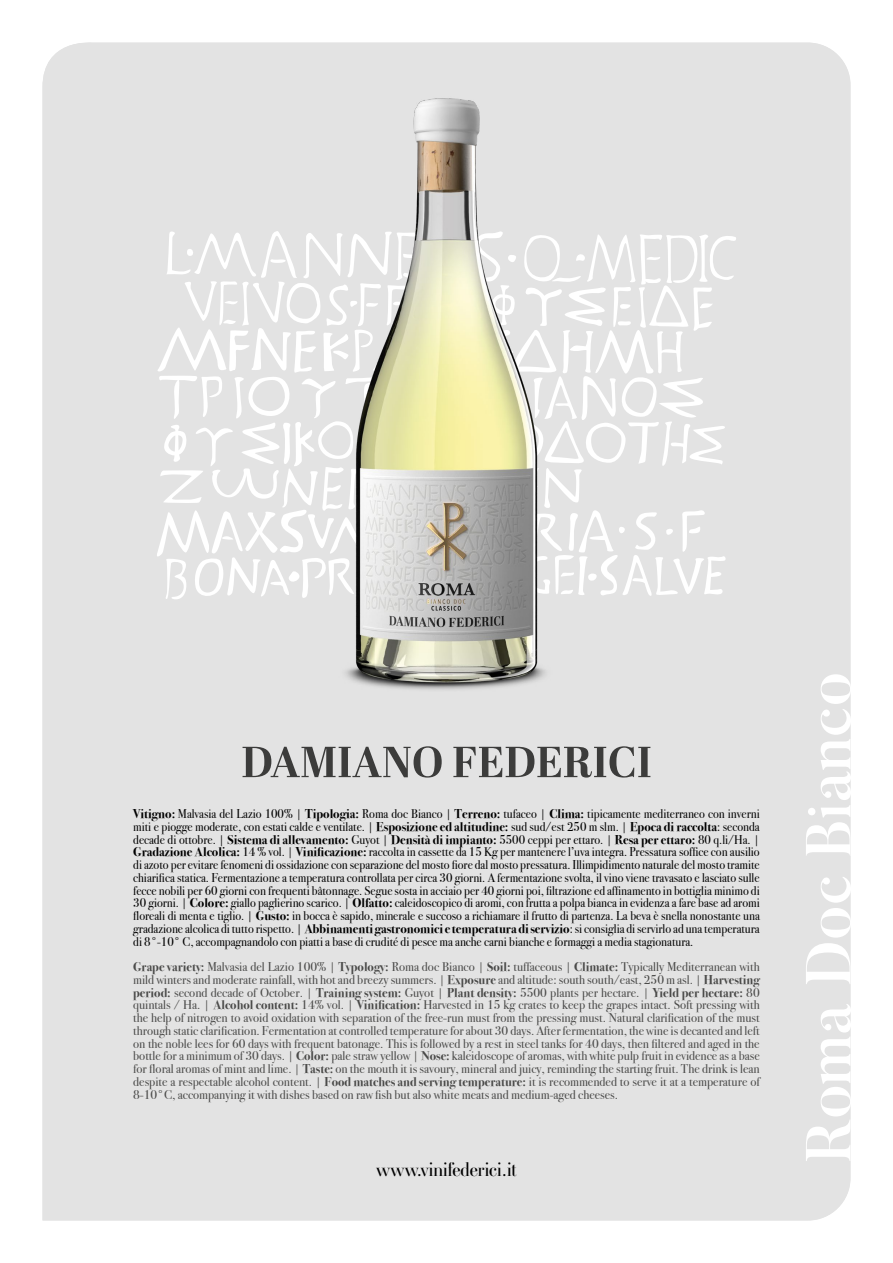
<style>
.page{position:relative;width:893px;height:1263px;background:#fff}
.page>*{position:absolute;margin:0;border:0;box-sizing:border-box;transform-origin:0 0}
.t1{font:500 63.3px "Butler";color:#fff}
.t2{font:19.5px "Ambroise Std";color:#000}
.t3{font:12.75px/12.8px "Bodoni Svty Two ITCTT";color:#000;text-align:justify;scale:.95 1}
.t4{font:12.75px/12.8px "Bodoni Svty Two ITCTT";color:#4a4a49;text-align:justify}
.s1{font-weight:700}
</style>
<div class="page">
<div style="left:43px;top:42px;width:807px;height:1178px;background:#e3e3e3"></div>
<svg style="left:155px;top:230px;width:582px;height:370px"></svg>
<img style="left:305px;top:49px;width:283px;height:670px">
<svg style="left:243px;top:746px;width:199px;height:31px"></svg>
<svg style="left:453px;top:746px;width:197px;height:31px"></svg>
<p class="t3" style="left:133px;top:806px;width:661px"><span class="s1">Vitigno:</span> Malvasia del Lazio 100% | <span class="s1">Tipologia:</span> Roma doc Bianco | <span class="s1">Terreno:</span> tufaceo | <span class="s1">Clima:</span> tipicamente mediterraneo con inverni miti e piogge moderate, con estati calde e ventilate. | <span class="s1">Esposizione ed altitudine:</span> sud sud/est 250 m slm. | <span class="s1">Epoca di raccolta</span>: seconda decade di ottobre. | <span class="s1">Sistema di allevamento:</span> Guyot | <span class="s1">Densità di impianto:</span> 5500 ceppi per ettaro. | <span class="s1">Resa per ettaro:</span> 80 q.li/Ha. | <span class="s1">Gradazione Alcolica:</span> 14 % vol. | <span class="s1">Vinificazione:</span> raccolta in cassette da 15 Kg per mantenere l’uva integra. Pressatura soffice con ausilio di azoto per evitare fenomeni di ossidazione con separazione del mosto fiore dal mosto pressatura. Illimpidimento naturale del mosto tramite chiarifica statica. Fermentazione a temperatura controllata per circa 30 giorni. A fermentazione svolta, il vino viene travasato e lasciato sulle fecce nobili per 60 giorni con frequenti bâtonnage. Segue sosta in acciaio per 40 giorni poi, filtrazione ed affinamento in bottiglia minimo di 30 giorni. | <span class="s1">Colore:</span> giallo paglierino scarico. | <span class="s1">Olfatto:</span> caleidoscopico di aromi, con frutta a polpa bianca in evidenza a fare base ad aromi floreali di menta e tiglio. | <span class="s1">Gusto:</span> in bocca è sapido, minerale e succoso a richiamare il frutto di partenza. La beva è snella nonostante una gradazione alcolica di tutto rispetto. | <span class="s1">Abbinamenti gastronomici e temperatura di servizio</span>: si consiglia di servirlo ad una temperatura di 8°-10° C, accompagnandolo con piatti a base di crudité di pesce ma anche carni bianche e formaggi a media stagionatura.</p>
<p class="t4" style="left:133px;top:959px;width:628px"><span class="s1">Grape variety:</span> Malvasia del Lazio 100% | <span class="s1">Typology:</span> Roma doc Bianco | <span class="s1">Soil:</span> tuffaceous | <span class="s1">Climate:</span> Typically Mediterranean with mild winters and moderate rainfall, with hot and breezy summers. | <span class="s1">Exposure</span> and altitude: south south/east, 250 m asl. | <span class="s1">Harvesting period:</span> second decade of October. | <span class="s1">Training system:</span> Guyot | <span class="s1">Plant density:</span> 5500 plants per hectare. | <span class="s1">Yield per hectare:</span> 80 quintals / Ha. | <span class="s1">Alcohol content:</span> 14% vol. | <span class="s1">Vinification:</span> Harvested in 15 kg crates to keep the grapes intact. Soft pressing with the help of nitrogen to avoid oxidation with separation of the free-run must from the pressing must. Natural clarification of the must through static clarification. Fermentation at controlled temperature for about 30 days. After fermentation, the wine is decanted and left on the noble lees for 60 days with frequent batonage. This is followed by a rest in steel tanks for 40 days, then filtered and aged in the bottle for a minimum of 30 days. | <span class="s1">Color:</span> pale straw yellow | <span class="s1">Nose:</span> kaleidoscope of aromas, with white pulp fruit in evidence as a base for floral aromas of mint and lime. | <span class="s1">Taste:</span> on the mouth it is savoury, mineral and juicy, reminding the starting fruit. The drink is lean despite a respectable alcohol content. | <span class="s1">Food matches and serving temperature:</span> it is recommended to serve it at a temperature of 8-10°C, accompanying it with dishes based on raw fish but also white meats and medium-aged cheeses.</p>
<p class="t2" style="left:376px;top:1157px;width:142px">www.vinifederici.it</p>
<p class="t1" style="left:788px;top:1162px;width:492px;rotate:-90deg">Roma Doc Bianco</p>
</div>
